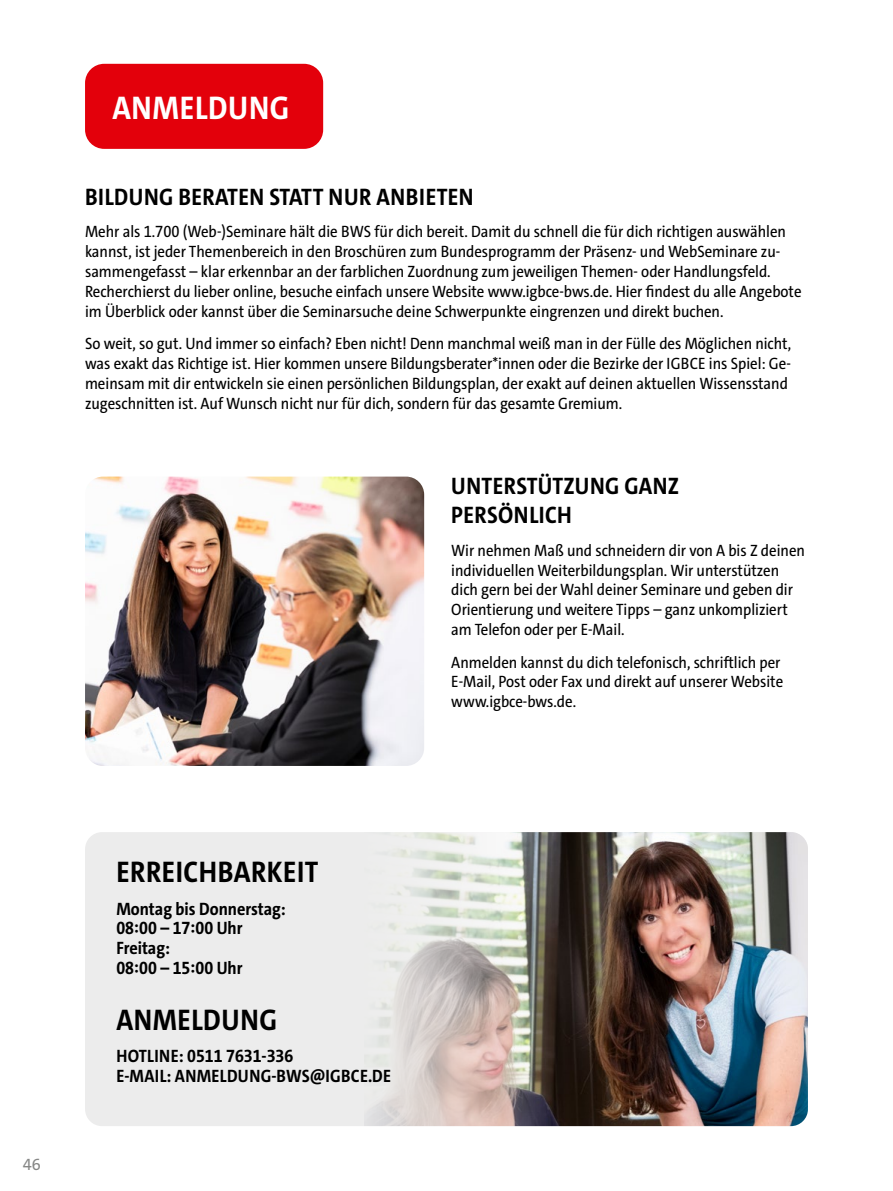
<style>
.page{position:relative;width:893px;height:1191px;background:#fff}
.page>*{position:absolute;margin:0;border:0;box-sizing:border-box;transform-origin:0 0}
.t1{font:700 33px "The Sans S Cd";letter-spacing:.015em;color:#fff}
.t2{font:700 30px "The Sans S Cd";letter-spacing:.02em;color:#000}
.t3{font:700 24px/28.8px "The Sans S Cd";letter-spacing:.015em;color:#000}
.t4{font:700 18px/19.8px "The Sans S Cd";color:#000}
.t5{font:16.5px/19.8px "The Sans S Cd";color:#000}
.t6{font:16.5px "The Sans";color:#868786}
</style>
<div class="page">
<div style="left:85px;top:64px;width:238px;height:85px;background:#e3000b;border-radius:19px"></div>
<img style="left:85px;top:476px;width:339px;height:290px">
<div style="left:85px;top:832px;width:723px;height:294px;background:#ececec;border-radius:17px"></div>
<img style="left:365px;top:832px;width:443px;height:294px">
<h1 class="t1" style="left:113px;top:86px;width:178px">ANMELDUNG</h1>
<h3 class="t3" style="left:85px;top:183px;width:390px">BILDUNG BERATEN STATT NUR ANBIETEN</h3>
<p class="t5" style="left:85px;top:222px;width:718px">Mehr als 1.700 (Web-)Seminare hält die BWS für dich bereit. Damit du schnell die für dich richtigen auswählen kannst, ist jeder Themenbereich in den Broschüren zum Bundesprogramm der Präsenz- und WebSeminare zu&shy;sammengefasst – klar erkennbar an der farblichen Zuordnung zum jeweiligen Themen- oder Handlungsfeld.<br>Recherchierst du lieber online, besuche einfach unsere Website www.igbce-bws.de. Hier findest du alle Angebote im Überblick oder kannst über die Seminarsuche deine Schwerpunkte eingrenzen und direkt buchen.</p>
<p class="t5" style="left:85px;top:334px;width:708px">So weit, so gut. Und immer so einfach? Eben nicht! Denn manchmal weiß man in der Fülle des Möglichen nicht, was exakt das Richtige ist. Hier kommen unsere Bildungsberater*innen oder die Bezirke der IGBCE ins Spiel: Ge&shy;meinsam mit dir entwickeln sie einen persönlichen Bildungsplan, der exakt auf deinen aktuellen Wissensstand zugeschnitten ist. Auf Wunsch nicht nur für dich, sondern für das gesamte Gremium.</p>
<h3 class="t3" style="left:451px;top:472px;width:229px">UNTERSTÜTZUNG GANZ<br>PERSÖNLICH</h3>
<p class="t5" style="left:451px;top:540px;width:355px">Wir nehmen Maß und schneidern dir von A bis Z deinen individuellen Weiterbildungsplan. Wir unterstützen dich gern bei der Wahl deiner Seminare und geben dir Orientierung und weitere Tipps – ganz unkompliziert am Telefon oder per E-Mail.</p>
<p class="t5" style="left:451px;top:652px;width:333px">Anmelden kannst du dich telefonisch, schriftlich per<br>E-Mail, Post oder Fax und direkt auf unserer Website www.igbce-bws.de.</p>
<p class="t6" style="left:23px;top:1154px;width:20px">46</p>
<h2 class="t2" style="left:116px;top:852px;width:204px">ERREICHBARKEIT</h2>
<p class="t4" style="left:116px;top:898px;width:171px">Montag bis Donnerstag:<br>08:00 – 17:00 Uhr<br>Freitag:<br>08:00 – 15:00 Uhr</p>
<h2 class="t2" style="left:116px;top:1000px;width:162px">ANMELDUNG</h2>
<p class="t4" style="left:116px;top:1046px;width:276px">HOTLINE: 0511 7631-336<br>E-MAIL: ANMELDUNG-BWS@IGBCE.DE</p>
</div>
